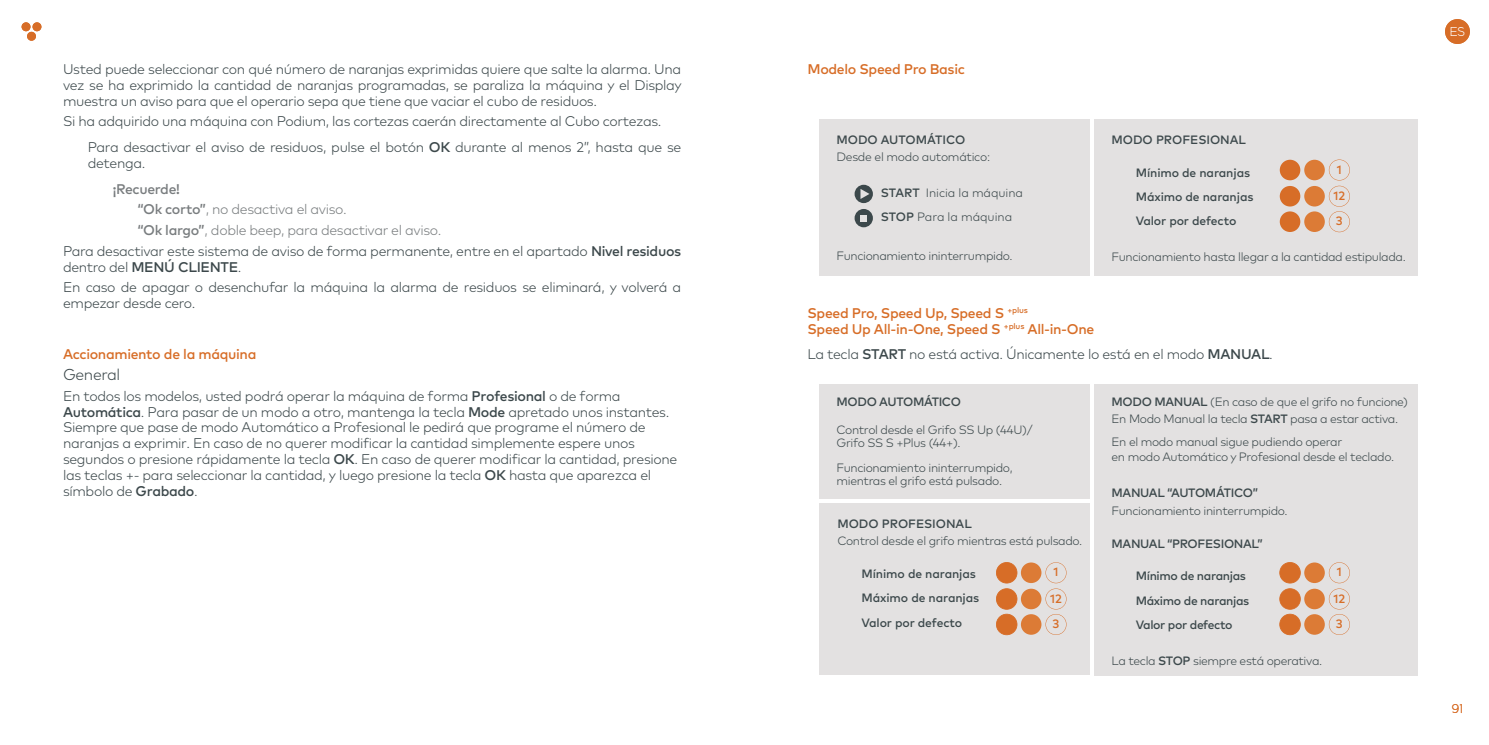
<style>
.page{position:relative;width:1489px;height:745px;background:#fff}
.page>*{position:absolute;margin:0;border:0;box-sizing:border-box;transform-origin:0 0}
.t1{font:300 15.75px "Mark Pro";letter-spacing:-.025em;color:#3c484b}
.t2{font:300 14px/15.8px "Mark Pro";letter-spacing:-.025em;color:#3c484b}
.t3{font:500 14px/15.8px "Mark Pro";letter-spacing:-.025em;color:#d76d27}
.t4{font:300 14px "Mark Pro";letter-spacing:-.025em;color:#797d7f}
.t5{font:500 14px "Mark Pro";letter-spacing:-.025em;color:#797d7f}
.t6{font:500 12.25px "ADGETSANS";color:#fff}
.t7{font:500 12.25px "ADGETSANS";color:#d76d27}
.t8{font:300 12.08px/13.8px "Mark Pro";letter-spacing:-.03em;color:#3c484b}
.t9{font:500 12.08px/24.2px "Mark Pro";letter-spacing:-.01em;color:#3c484b}
.t10{font:500 12.08px/24.2px "Mark Pro";letter-spacing:-.03em;color:#3c484b}
.t11{font:300 12.08px/24.2px "Mark Pro";letter-spacing:-.005em;color:#3c484b}
.t12{font:500 12.08px "Mark Pro";letter-spacing:-.035em;color:#3c484b}
.t13{font:500 12.08px/24.8px "Mark Pro";color:#d76d27}
.s1{font-weight:500}
</style>
<div class="page">
<svg style="left:22px;top:22px;width:19px;height:19px"></svg>
<div style="left:1444px;top:19px;width:25px;height:25px;background:#d76d27;border-radius:50%"></div>
<div style="left:819px;top:119px;width:270px;height:156px;background:#e3e1e1"></div>
<div style="left:1093px;top:119px;width:323px;height:156px;background:#e3e1e1"></div>
<div style="left:1093px;top:384px;width:323px;height:291px;background:#e3e1e1"></div>
<div style="left:854px;top:185px;width:18px;height:18px;background:#3c484b;border-radius:50%"></div>
<svg style="left:860px;top:189px;width:9px;height:10px"></svg>
<div style="left:854px;top:209px;width:18px;height:18px;background:#3c484b;border-radius:50%"></div>
<div style="left:860px;top:215px;width:7px;height:6px;background:#e3e1e1"></div>
<svg style="left:1328px;top:159px;width:21px;height:21px"></svg>
<div style="left:1304px;top:160px;width:20px;height:20px;background:#dc7b36;border-radius:50%"></div>
<div style="left:1304px;top:186px;width:20px;height:20px;background:#dc7b36;border-radius:50%"></div>
<div style="left:1304px;top:211px;width:20px;height:21px;background:#dc7b36;border-radius:50%"></div>
<svg style="left:1328px;top:186px;width:21px;height:46px"></svg>
<div style="left:819px;top:384px;width:270px;height:114px;background:#e3e1e1"></div>
<div style="left:819px;top:503px;width:270px;height:172px;background:#e3e1e1"></div>
<div style="left:1020px;top:562px;width:21px;height:20px;background:#dc7b36;border-radius:50%"></div>
<div style="left:1020px;top:588px;width:21px;height:21px;background:#dc7b36;border-radius:50%"></div>
<div style="left:1020px;top:613px;width:21px;height:21px;background:#dc7b36;border-radius:50%"></div>
<svg style="left:996px;top:562px;width:21px;height:72px"></svg>
<svg style="left:1045px;top:562px;width:21px;height:72px"></svg>
<div style="left:1304px;top:562px;width:20px;height:20px;background:#dc7b36;border-radius:50%"></div>
<div style="left:1304px;top:588px;width:20px;height:21px;background:#dc7b36;border-radius:50%"></div>
<div style="left:1304px;top:613px;width:20px;height:21px;background:#dc7b36;border-radius:50%"></div>
<svg style="left:1279px;top:562px;width:21px;height:72px"></svg>
<svg style="left:1328px;top:562px;width:21px;height:72px"></svg>
<div style="left:1279px;top:160px;width:21px;height:20px;background:#d76d27;border-radius:50%"></div>
<div style="left:1279px;top:186px;width:21px;height:20px;background:#d76d27;border-radius:50%"></div>
<div style="left:1279px;top:211px;width:21px;height:21px;background:#d76d27;border-radius:50%"></div>
<p class="t2" style="left:63px;top:60px;width:620px;text-align:justify">Usted puede seleccionar con qué número de naranjas exprimidas quiere que salte la alarma. Una vez se ha exprimido la cantidad de naranjas programadas, se paraliza la máquina y el Display muestra un aviso para que el operario sepa que tiene que vaciar el cubo de residuos.</p>
<p class="t2" style="left:88px;top:107px;width:595px;line-height:25.7px;text-indent:-25px">Si ha adquirido una máquina con Podium, las cortezas caerán directamente al Cubo cortezas.<br>Para desactivar el aviso de residuos, pulse el botón <span class="s1">OK</span> durante al menos 2”, hasta que se</p>
<p class="t2" style="left:88px;top:154px;width:59px">detenga.</p>
<p class="t5" style="left:113px;top:178px;width:69px">¡Recuerde!</p>
<p class="t4" style="left:137px;top:199px;width:211px"><span class="s1">“Ok corto”</span>, no desactiva el aviso.</p>
<p class="t4" style="left:137px;top:219px;width:305px"><span class="s1">“Ok largo”</span>, doble beep, para desactivar el aviso.</p>
<p class="t2" style="left:63px;top:242px;width:619px">Para desactivar este sistema de aviso de forma permanente, entre en el apartado <span class="s1">Nivel residuos</span></p>
<p class="t2" style="left:63px;top:255px;width:619px;line-height:20.7px">dentro del <span class="s1">MENÚ CLIENTE</span>.<br>En caso de apagar o desenchufar la máquina la alarma de residuos se eliminará, y volverá a</p>
<p class="t2" style="left:63px;top:294px;width:134px">empezar desde cero.</p>
<p class="t3" style="left:63px;top:345px;width:195px">Accionamiento de la máquina</p>
<p class="t1" style="left:63px;top:362px;width:59px">General</p>
<p class="t2" style="left:63px;top:387px;width:615px">En todos los modelos, usted podrá operar la máquina de forma <span class="s1">Profesional</span> o de forma <span class="s1">Automática</span>. Para pasar de un modo a otro, mantenga la tecla <span class="s1">Mode</span> apretado unos instantes.<br>Siempre que pase de modo Automático a Profesional le pedirá que programe el número de naranjas a exprimir. En caso de no querer modificar la cantidad simplemente espere unos segundos o presione rápidamente la tecla <span class="s1">OK</span>. En caso de querer modificar la cantidad, presione las teclas +- para seleccionar la cantidad, y luego presione la tecla <span class="s1">OK</span> hasta que aparezca el símbolo de <span class="s1">Grabado</span>.</p>
<p class="t3" style="left:807px;top:60px;width:159px">Modelo Speed Pro Basic</p>
<p class="t9" style="left:836px;top:126px;width:130px">MODO AUTOMÁTICO</p>
<p class="t8" style="left:836px;top:149px;width:155px">Desde el modo automático:</p>
<p class="t11" style="left:880px;top:179px;width:144px"><span class="s1">START</span> Inicia la máquina<br><span class="s1">STOP</span> Para la máquina</p>
<p class="t8" style="left:836px;top:247px;width:177px">Funcionamiento ininterrumpido.</p>
<p class="t9" style="left:1111px;top:126px;width:136px">MODO PROFESIONAL</p>
<p class="t9" style="left:1135px;top:159px;width:119px">Mínimo de naranjas<br>Máximo de naranjas<br>Valor por defecto</p>
<p class="t8" style="left:1111px;top:249px;width:296px">Funcionamiento hasta llegar a la cantidad estipulada.</p>
<p class="t13" style="left:1336px;top:156px;width:7px">1</p>
<p class="t13" style="left:1333px;top:182px;width:13px">12<br>3</p>
<p class="t3" style="left:807px;top:304px;width:288px">Speed Pro, Speed Up, Speed S <sup>+plus<br></sup>Speed Up All-in-One, Speed S <sup>+plus</sup> All-in-One</p>
<p class="t2" style="left:807px;top:345px;width:467px">La tecla <span class="s1">START</span> no está activa. Únicamente lo está en el modo <span class="s1">MANUAL</span>.</p>
<p class="t12" style="left:836px;top:392px;width:126px">MODO AUTOMÁTICO</p>
<p class="t8" style="left:836px;top:421px;width:198px">Control desde el Grifo SS Up (44U)/<br>Grifo SS S +Plus (44+).</p>
<p class="t8" style="left:836px;top:459px;width:178px">Funcionamiento ininterrumpido, mientras el grifo está pulsado.</p>
<p class="t9" style="left:837px;top:510px;width:136px">MODO PROFESIONAL</p>
<p class="t8" style="left:837px;top:533px;width:246px">Control desde el grifo mientras está pulsado.</p>
<p class="t9" style="left:861px;top:560px;width:119px">Mínimo de naranjas<br>Máximo de naranjas<br>Valor por defecto</p>
<p class="t13" style="left:1053px;top:558px;width:7px">1</p>
<p class="t13" style="left:1050px;top:585px;width:13px">12<br>3</p>
<p class="t8" style="left:1111px;top:391px;width:298px;line-height:17.3px"><span class="s1">MODO MANUAL</span> (En caso de que el grifo no funcione)<br>En Modo Manual la tecla <span class="s1">START</span> pasa a estar activa.</p>
<p class="t8" style="left:1111px;top:432px;width:284px;line-height:15.6px">En el modo manual sigue pudiendo operar<br>en modo Automático y Profesional desde el teclado.</p>
<p class="t10" style="left:1111px;top:480px;width:148px">MANUAL “AUTOMÁTICO”</p>
<p class="t8" style="left:1111px;top:502px;width:177px">Funcionamiento ininterrumpido.</p>
<p class="t10" style="left:1111px;top:530px;width:153px">MANUAL “PROFESIONAL”</p>
<p class="t10" style="left:1135px;top:562px;width:115px">Mínimo de naranjas<br>Máximo de naranjas<br>Valor por defecto</p>
<p class="t8" style="left:1111px;top:652px;width:212px">La tecla <span class="s1">STOP</span> siempre está operativa.</p>
<p class="t13" style="left:1336px;top:558px;width:7px">1</p>
<p class="t13" style="left:1333px;top:585px;width:13px">12<br>3</p>
<p class="t6" style="left:1449px;top:25px;width:18px">NE S</p>
<p class="t7" style="left:1451px;top:701px;width:13px">91</p>
</div>
